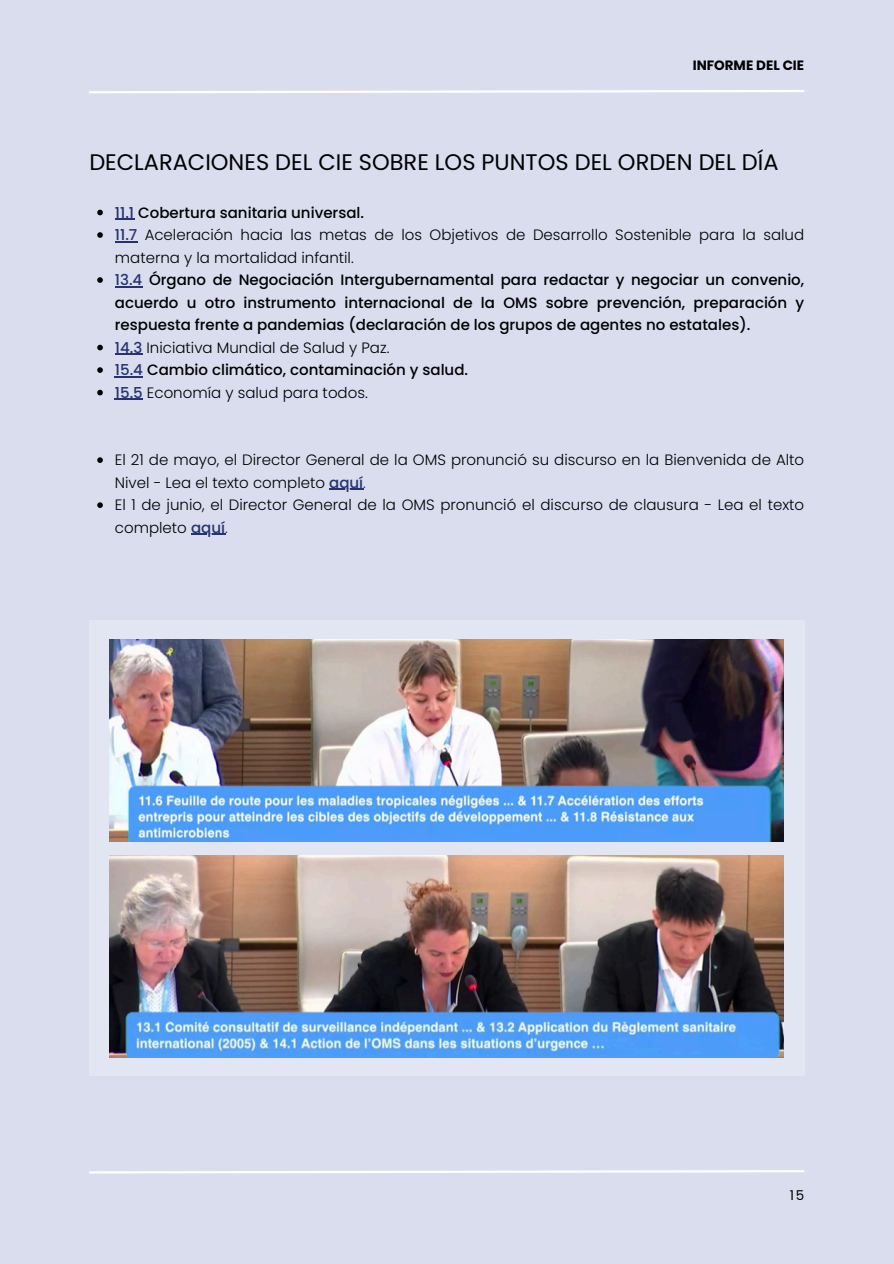
<style>
.page{position:relative;width:894px;height:1264px;background:#fff}
.page>*{position:absolute;margin:0;border:0;box-sizing:border-box;transform-origin:0 0}
.t1{font:22.5px "Poppins";color:#000001}
.t2{font:300 15px/22.5px "Poppins";color:#000001}
.t3{font:500 15px/22.5px "Poppins";color:#000001;text-align:justify}
.t4{font:700 13.5px "Poppins";color:#000001}
.t5{font:13.5px "Poppins";color:#000001}
.s1{color:#273270}
.s2{font-weight:500;color:#273270}
</style>
<div class="page">
<div style="left:0;top:0;width:893px;height:1263px;background:#d9ddee"></div>
<div style="left:89px;top:620px;width:715px;height:455px;background:#e2e5f2"></div>
<img style="left:109px;top:855px;width:674px;height:202px">
<svg style="left:89px;top:90px;width:716px;height:4px"></svg>
<svg style="left:89px;top:1170px;width:716px;height:4px"></svg>
<img style="left:109px;top:639px;width:674px;height:202px">
<svg style="left:97px;top:210px;width:6px;height:5px"></svg>
<svg style="left:115px;top:219px;width:19px;height:1px"></svg>
<svg style="left:97px;top:232px;width:6px;height:6px"></svg>
<svg style="left:115px;top:241px;width:22px;height:1px"></svg>
<svg style="left:97px;top:277px;width:6px;height:6px"></svg>
<svg style="left:115px;top:286px;width:27px;height:1px"></svg>
<svg style="left:97px;top:345px;width:6px;height:5px"></svg>
<svg style="left:115px;top:354px;width:27px;height:1px"></svg>
<svg style="left:97px;top:367px;width:6px;height:6px"></svg>
<svg style="left:115px;top:376px;width:28px;height:1px"></svg>
<svg style="left:97px;top:390px;width:6px;height:5px"></svg>
<svg style="left:115px;top:399px;width:28px;height:1px"></svg>
<svg style="left:97px;top:457px;width:6px;height:6px"></svg>
<hr style="left:329px;top:489px;width:34px;height:1px;background:#273270">
<svg style="left:97px;top:502px;width:6px;height:6px"></svg>
<hr style="left:191px;top:534px;width:34px;height:1px;background:#273270">
<p class="t4" style="left:692px;top:56px;width:113px">INFORME DEL CIE</p>
<h1 class="t1" style="left:89px;top:147px;width:690px">DECLARACIONES DEL CIE SOBRE LOS PUNTOS DEL ORDEN DEL DÍA</h1>
<p class="t3" style="left:115px;top:201px;width:251px"><span class="s1">11.1</span> Cobertura sanitaria universal.</p>
<p class="t2" style="left:115px;top:223px;width:690px"><span class="s2">11.7</span> Aceleración hacia las metas de los Objetivos de Desarrollo Sostenible para la salud materna y la mortalidad infantil.</p>
<p class="t3" style="left:115px;top:268px;width:690px"><span class="s1">13.4</span> Órgano de Negociación Intergubernamental para redactar y negociar un convenio, acuerdo u otro instrumento internacional de la OMS sobre prevención, preparación y respuesta frente a pandemias (declaración de los grupos de agentes no estatales).</p>
<p class="t2" style="left:115px;top:336px;width:276px"><span class="s2">14.3</span> Iniciativa Mundial de Salud y Paz.</p>
<p class="t3" style="left:115px;top:358px;width:355px"><span class="s1">15.4</span> Cambio climático, contaminación y salud.</p>
<p class="t2" style="left:115px;top:381px;width:254px"><span class="s2">15.5</span> Economía y salud para todos.</p>
<p class="t2" style="left:115px;top:448px;width:690px">El 21 de mayo, el Director General de la OMS pronunció su discurso en la Bienvenida de Alto<br>Nivel - Lea el texto completo <span class="s2">aquí</span><span class="s1">.</span></p>
<p class="t2" style="left:115px;top:493px;width:690px">El 1 de junio, el Director General de la OMS pronunció el discurso de clausura - Lea el texto completo <span class="s2">aquí</span><span class="s1">.</span></p>
<p class="t5" style="left:789px;top:1185px;width:16px">15</p>
</div>
